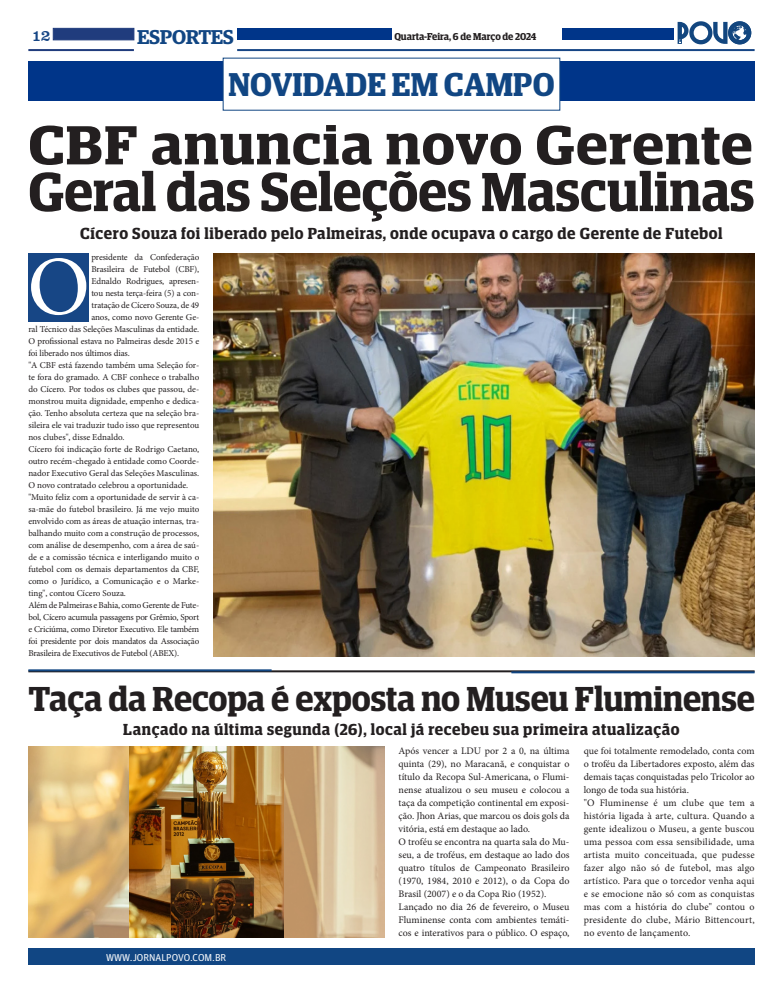
<style>
.page{position:relative;width:783px;height:993px;background:#fff}
.page>*{position:absolute;margin:0;border:0;box-sizing:border-box;transform-origin:0 0}
.t1{font:83.8px "Minion Pro";color:#fff}
.t2{font:600 55px/46.7px "Guardian Egyptian Display";color:#231f20;scale:1.1 1}
.t3{font:600 34.7px "Guardian Egyptian Display";color:#231f20}
.t4{font:600 33px "Guardian Egyptian Display";color:#114683}
.t5{font:600 20px "Guardian Egyptian";letter-spacing:-.02em;color:#114683}
.t6{font:600 16px "Guardian Egyptian Display";letter-spacing:.04em;color:#231f20}
.t7{font:16px "Clarendon BT";color:#174685}
.t8{font:10px/13px "Minion Pro";color:#231f20;text-align:justify}
.t9{font:600 10px "Guardian Egyptian Display";color:#231f20}
.t10{font:10px "Guardian Agate Sans G1 D Regular";color:#fff}
.t11{font:9px/12px "Minion Pro";letter-spacing:-.01em;color:#231f20;text-align:justify}
</style>
<div class="page">
<svg style="left:677px;top:21px;width:74px;height:23px"></svg>
<div style="left:53px;top:28px;width:81px;height:12px;background:#203c7d;border:1px solid #203c7d"></div>
<hr style="left:28px;top:49px;width:106px;height:2px;background:#203c7d">
<div style="left:28px;top:947px;width:726px;height:17px;background:#114683"></div>
<div style="left:237px;top:28px;width:154px;height:12px;background:#003589"></div>
<hr style="left:237px;top:49px;width:517px;height:2px;background:#174685">
<div style="left:562px;top:28px;width:112px;height:12px;background:#003589"></div>
<div style="left:28px;top:61px;width:726px;height:40px;background:#003589"></div>
<div style="left:223px;top:58px;width:336px;height:52px;background:#fff"></div>
<img style="left:28px;top:746px;width:356px;height:190px">
<img style="left:129px;top:746px;width:154px;height:190px">
<img style="left:213px;top:253px;width:541px;height:403px">
<hr style="left:28px;top:670px;width:726px;height:2px;background:#231f20">
<hr style="left:511px;top:671px;width:243px;height:2px;background:#114683">
<hr style="left:28px;top:669px;width:243px;height:2px;background:#114683">
<div style="left:28px;top:253px;width:61px;height:68px;background:#174685"></div>
<h3 class="t7" style="left:31px;top:25px;width:21px">12</h3>
<h3 class="t5" style="left:137px;top:22px;width:98px">ESPORTES</h3>
<p class="t9" style="left:394px;top:31px;width:144px">Quarta-Feira, 6 de Março de 2024</p>
<p class="t4" style="left:228px;top:67px;width:328px">NOVIDADE EM CAMPO</p>
<p class="t2" style="left:28px;top:121px;width:661px">CBF anuncia novo Gerente<br>Geral das Seleções Masculinas</p>
<p class="t6" style="left:80px;top:224px;width:643px">Cícero Souza foi liberado pelo Palmeiras, onde ocupava o cargo de Gerente de Futebol</p>
<p class="t11" style="left:91px;top:251px;width:109px">presidente da Confederação</p>
<p class="t11" style="left:91px;top:263px;width:109px">Brasileira de Futebol (CBF),</p>
<p class="t11" style="left:91px;top:275px;width:109px">Ednaldo Rodrigues, apresen-</p>
<p class="t11" style="left:91px;top:287px;width:109px">tou nesta terça-feira (5) a con-</p>
<p class="t11" style="left:91px;top:299px;width:109px">tratação de Cícero Souza, de 49</p>
<p class="t11" style="left:91px;top:311px;width:109px">anos, como novo Gerente Ge-</p>
<p class="t11" style="left:28px;top:323px;width:172px">ral Técnico das Seleções Masculinas da entidade.</p>
<p class="t11" style="left:28px;top:335px;width:172px">O profissional estava no Palmeiras desde 2015 e</p>
<p class="t11" style="left:28px;top:347px;width:103px">foi liberado nos últimos dias.</p>
<p class="t11" style="left:28px;top:359px;width:172px">"A CBF está fazendo também uma Seleção for&shy;te fora do gramado. A CBF conhece o trabalho do Cícero. Por todos os clubes que passou, de&shy;monstrou muita dignidade, empenho e dedica&shy;ção. Tenho absoluta certeza que na seleção bra&shy;sileira ele vai traduzir tudo isso que representou nos clubes", disse Ednaldo.</p>
<p class="t11" style="left:28px;top:443px;width:172px">Cícero foi indicação forte de Rodrigo Caetano, outro recém-chegado à entidade como Coorde&shy;nador Executivo Geral das Seleções Masculinas.<br>O novo contratado celebrou a oportunidade.</p>
<p class="t11" style="left:28px;top:491px;width:172px">"Muito feliz com a oportunidade de servir à ca&shy;sa-mãe do futebol brasileiro. Já me vejo muito envolvido com as áreas de atuação internas, tra&shy;balhando muito com a construção de processos, com análise de desempenho, com a área de saú&shy;de e a comissão técnica e interligando muito o futebol com os demais departamentos da CBF, como o Jurídico, a Comunicação e o Marke&shy;ting", contou Cícero Souza.</p>
<p class="t11" style="left:28px;top:599px;width:172px">Além de Palmeiras e Bahia, como Gerente de Fute&shy;bol, Cícero acumula passagens por Grêmio, Sport e Criciúma, como Diretor Executivo. Ele também foi presidente por dois mandatos da Associação Brasileira de Executivos de Futebol (ABEX).</p>
<p class="t1" style="left:27px;top:231px;width:64px">O</p>
<p class="t3" style="left:28px;top:680px;width:728px">Taça da Recopa é exposta no Museu Fluminense</p>
<p class="t6" style="left:123px;top:720px;width:557px">Lançado na última segunda (26), local já recebeu sua primeira atualização</p>
<p class="t10" style="left:106px;top:949px;width:122px">WWW.JORNALPOVO.COM.BR</p>
<p class="t8" style="left:398px;top:743px;width:172px">Após vencer a LDU por 2 a 0, na última quinta (29), no Maracanã, e conquistar o título da Recopa Sul-Americana, o Flumi&shy;nense atualizou o seu museu e colocou a taça da competição continental em exposi&shy;ção. Jhon Arias, que marcou os dois gols da vitória, está em destaque ao lado.</p>
<p class="t8" style="left:398px;top:834px;width:172px">O troféu se encontra na quarta sala do Mu&shy;seu, a de troféus, em destaque ao lado dos quatro títulos de Campeonato Brasileiro (1970, 1984, 2010 e 2012), o da Copa do Brasil (2007) e o da Copa Rio (1952).</p>
<p class="t8" style="left:398px;top:899px;width:172px">Lançado no dia 26 de fevereiro, o Museu Fluminense conta com ambientes temáti&shy;cos e interativos para o público. O espaço,</p>
<p class="t8" style="left:583px;top:743px;width:172px">que foi totalmente remodelado, conta com o troféu da Libertadores exposto, além das demais taças conquistadas pelo Tricolor ao longo de toda sua história.</p>
<p class="t8" style="left:583px;top:795px;width:172px">"O Fluminense é um clube que tem a história ligada à arte, cultura. Quando a gente idealizou o Museu, a gente buscou uma pessoa com essa sensibilidade, uma artista muito conceituada, que pudesse fazer algo não só de futebol, mas algo artístico. Para que o torcedor venha aqui e se emocione não só com as conquistas mas com a história do clube" contou o presidente do clube, Mário Bittencourt, no evento de lançamento.</p>
</div>
